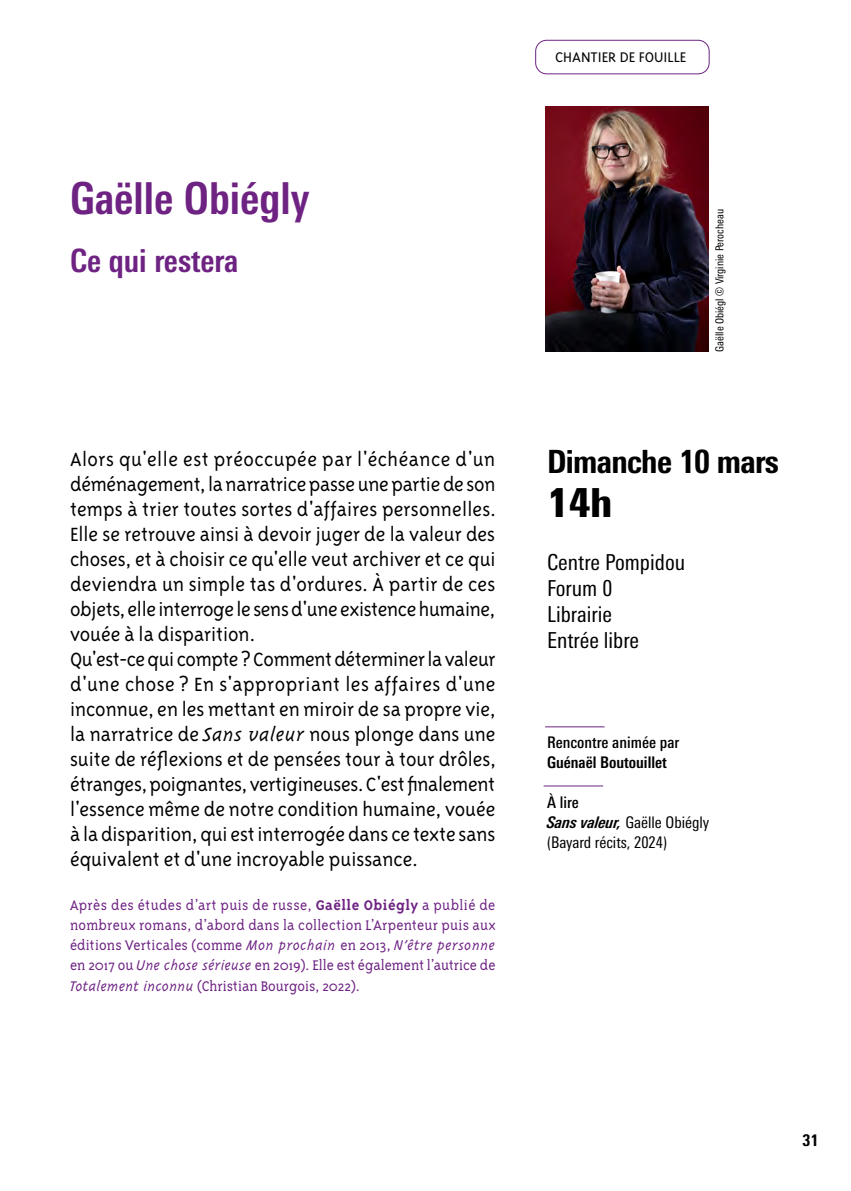
<style>
.page{position:relative;width:851px;height:1191px;background:#fff}
.page>*{position:absolute;margin:0;border:0;box-sizing:border-box;transform-origin:0 0}
.t1{font:700 condensed 44px "Univers Next Pro";color:#6e2383}
.t2{font:900 condensed 40px "Univers Next Pro";color:#000}
.t3{font:800 condensed 32px "Univers Next Pro";letter-spacing:-.02em;color:#000}
.t4{font:700 condensed 32px "Univers Next Pro";color:#6e2383}
.t5{font:300 22px/25px "Triplex Sans OT";color:#000}
.t6{font:condensed 22px/26px "Univers Next Pro";color:#000}
.t7{font:300 16px/20px "Triplex Serif OT";color:#6e2383;text-align:justify}
.t8{font:condensed 16px/20px "Univers Next Pro";color:#000}
.t9{font:500 condensed 16px "Univers Next Pro";color:#000}
.t10{font:700 condensed 16px "Univers Next Pro";color:#000}
.t11{font:300 16px "Triplex Sans OT";color:#000;scale:1.06 1}
.t12{font:800 condensed 16px "Univers Next Pro";color:#000}
.t13{font:condensed 11px "Univers Next Pro";color:#000}
.s1{font-family:"Triplex Italic OT"}
.s2{font-weight:700}
.s3{font-family:"Triplex";font-style:italic}
.s4{font-weight:500}
.s5{font-weight:700;font-style:italic}
</style>
<div class="page">
<hr style="left:545px;top:726px;width:59px;height:1px;background:#6e2383">
<hr style="left:543px;top:785px;width:60px;height:1px;background:#6e2383">
<div style="left:535px;top:40px;width:174px;height:34px;border:1px solid #6e2383;border-radius:11px"></div>
<img style="left:545px;top:106px;width:163px;height:245px">
<h1 class="t1" style="left:70px;top:172px;width:241px">Gaëlle Obiégly</h1>
<h3 class="t4" style="left:70px;top:242px;width:170px">Ce qui restera</h3>
<p class="t5" style="left:70px;top:447px;width:427px">Alors qu'elle est préoccupée par l'échéance d'un déménagement, la narratrice passe une partie de son temps à trier toutes sortes d'affaires personnelles.<br>Elle se retrouve ainsi à devoir juger de la valeur des choses, et à choisir ce qu'elle veut archiver et ce qui deviendra un simple tas d'ordures. À partir de ces objets, elle interroge le sens d'une existence humaine, vouée à la disparition.<br>Qu'est-ce qui compte? Comment déterminer la valeur d'une chose ? En s'appropriant les affaires d'une inconnue, en les mettant en miroir de sa propre vie, la narratrice de <span class="s1">Sans valeur</span> nous plonge dans une suite de réflexions et de pensées tour à tour drôles, étranges, poignantes, vertigineuses. C'est finalement l'essence même de notre condition humaine, vouée à la disparition, qui est interrogée dans ce texte sans équivalent et d'une incroyable puissance.</p>
<p class="t7" style="left:70px;top:895px;width:427px">Après des études d’art puis de russe, <span class="s2">Gaëlle Obiégly</span> a publié de nombreux romans, d’abord dans la collection L’Arpenteur puis aux éditions Verticales (comme <span class="s3">Mon prochain</span> en 2013, <span class="s3">N’être personne </span>en 2017 ou <span class="s3">Une chose sérieuse</span> en 2019). Elle est également l’autrice de <span class="s3">Totalement inconnu</span> (Christian Bourgois, 2022).</p>
<p class="t11" style="left:555px;top:49px;width:125px">CHANTIER DE FOUILLE</p>
<p class="t13" style="left:713px;top:351px;width:144px;rotate:-90deg">Gaëlle Obiégl © Virginie Perocheau</p>
<h3 class="t3" style="left:547px;top:443px;width:233px">Dimanche 10 mars</h3>
<h2 class="t2" style="left:547px;top:479px;width:67px">14h</h2>
<p class="t6" style="left:547px;top:548px;width:140px">Centre Pompidou<br>Forum 0<br>Librairie<br>Entrée libre</p>
<p class="t9" style="left:547px;top:732px;width:134px">Rencontre animée par</p>
<p class="t10" style="left:547px;top:752px;width:121px">Guénaël Boutouillet</p>
<p class="t8" style="left:547px;top:792px;width:164px"><span class="s4">À lire<br></span><span class="s5">Sans valeur,</span> Gaëlle Obiégly (Bayard récits, 2024)</p>
<p class="t12" style="left:802px;top:1131px;width:17px">31</p>
</div>
